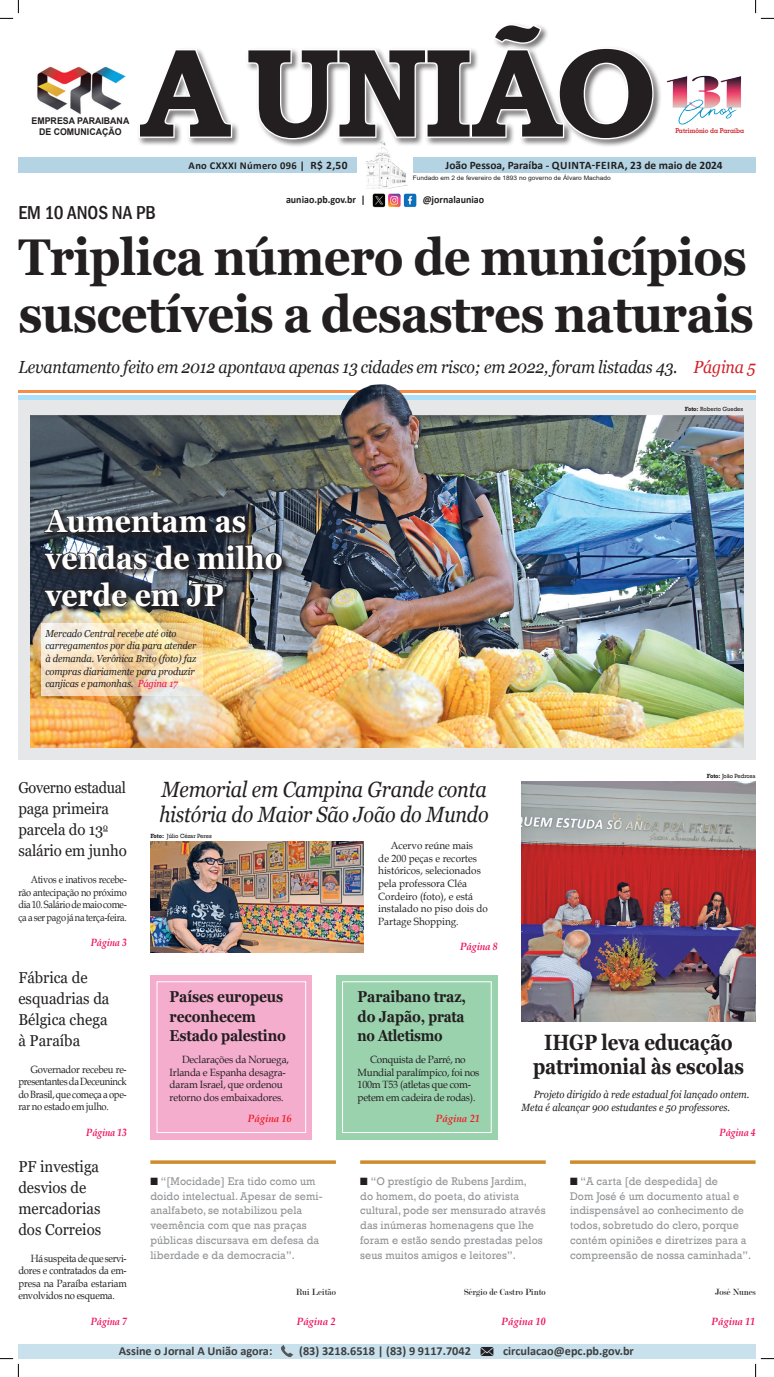
<style>
.page{position:relative;width:774px;height:1377px;background:#fff}
.page>*{position:absolute;margin:0;border:0;box-sizing:border-box;transform-origin:0 0}
.t1{font:700 126.35px "Bookman Old Style";letter-spacing:-.04em;color:#231f20}
.t2{font:700 51.62px/57.8px "Georgia";letter-spacing:-.015em;color:#231f20;scale:.91 1}
.t3{font:700 31.5px "Georgia";color:#fff;scale:.9 1}
.t4{font:italic 22.05px/24.5px "Georgia";letter-spacing:-.01em;color:#231f20;scale:.9 1}
.t5{font:700 22.05px "Georgia";letter-spacing:-.01em;color:#231f20;scale:.85 1}
.t6{font:500 condensed 19.25px "Franklin Gothic";color:#231f20}
.t7{font:italic 17.5px "Georgia";letter-spacing:-.01em;color:#231f20;scale:.91 1}
.t8{font:15.75px/21px "Georgia";color:#231f20;scale:.95 1}
.t9{font:700 15.75px/19.2px "Georgia";letter-spacing:-.01em;color:#231f20;scale:.88 1}
.t10{font:15.75px/21px "Georgia";color:#231f20;scale:.92 1}
.t11{font:700 12.25px "Calibri";color:#3e3e3f}
.t12{font:11.38px/14.9px "Rockwell";letter-spacing:.01em;color:#939598;scale:.94 1}
.t13{font:700 11.38px "Calibri";color:#231f20}
.t14{font:10.5px/12.6px "Book Antiqua";letter-spacing:-.015em;color:#231f20;scale:.95 1}
.t15{font:10.5px/12.6px "Book Antiqua";letter-spacing:-.015em;color:#231f20;text-align:justify;scale:.9 1}
.t16{font:10.5px/12.6px "Book Antiqua";letter-spacing:-.015em;color:#231f20;scale:.94 1}
.t17{font:10.5px/12.6px "Book Antiqua";letter-spacing:-.015em;color:#231f20;text-align:justify;scale:.88 1}
.t18{font:italic 10.5px/12.6px "Georgia";color:#231f20;scale:.9 1}
.t19{font:700 10.5px "Calibri";color:#231f20;scale:.95 1}
.t20{font:italic 700 10.5px "Book Antiqua";letter-spacing:-.01em;color:#ee1059;scale:.95 1}
.t21{font:italic 700 10.5px "Book Antiqua";letter-spacing:-.01em;color:#ee1059;scale:.9 1}
.t22{font:700 10.5px "Calibri";letter-spacing:.03em;color:#231f20}
.t23{font:italic 700 10.5px "Book Antiqua";color:#ee1d23;scale:.95 1}
.t24{font:italic 10.06px/12.6px "Georgia";letter-spacing:-.01em;color:#231f20;scale:.93 1}
.t25{font:9.62px "Modern";color:#231f20;scale:.95 1}
.Legenda{font:700 9.28px "Arial";color:#231f20;scale:.95 1}
.Legenda-2{font:700 6.83px "Geometric Slab 703 BT";color:#d1232a;scale:.95 1}
.t26{font:6.21px "Rockwell";letter-spacing:-.01em;color:#231f20;scale:.95 1}
.LEGENDA{font:6.12px "Arial";color:#231f20;scale:1.07 1}
.t27{font:6.12px "Rockwell";letter-spacing:-.01em;color:#231f20;scale:.95 1}
.s1{font-size:11.38px}
.s2{color:#d1232a}
.s3{font-weight:700}
.s4{color:#ee1059}
.s5{font-family:"Dixieland Normal";font-size:10.5px;color:#231f20}
</style>
<div class="page">
<div style="left:133px;top:19px;width:526px;height:126px;background:#fff;opacity:.75"></div>
<svg style="left:137px;top:47px;width:96px;height:92px"></svg>
<svg style="left:246px;top:22px;width:408px;height:119px"></svg>
<div style="left:18px;top:157px;width:737px;height:16px;background:#b4d4e4"></div>
<div style="left:357px;top:156px;width:55px;height:19px;background:#fff"></div>
<img style="left:366px;top:142px;width:41px;height:46px">
<img style="left:37px;top:55px;width:105px;height:61px">
<img style="left:372px;top:193px;width:45px;height:15px">
<div style="left:18px;top:1343px;width:737px;height:15px;background:#c9e1ec"></div>
<svg style="left:281px;top:1345px;width:12px;height:12px"></svg>
<img style="left:474px;top:1343px;width:25px;height:13px">
<img style="left:666px;top:75px;width:76px;height:50px">
<img style="left:150px;top:841px;width:213px;height:111px">
<img style="left:521px;top:781px;width:234px;height:240px">
<div style="left:150px;top:975px;width:162px;height:164px;background:#f5adce"></div>
<div style="left:156px;top:981px;width:150px;height:151px;border:1px solid #fff"></div>
<div style="left:336px;top:975px;width:161px;height:163px;background:#9ad2ae"></div>
<div style="left:342px;top:981px;width:149px;height:151px;border:1px solid #fff"></div>
<hr style="left:150px;top:1160px;width:186px;height:3px;background:#ce8c2b">
<hr style="left:570px;top:1160px;width:185px;height:3px;background:#ce8c2b">
<hr style="left:360px;top:1160px;width:185px;height:3px;background:#ce8c2b">
<div style="left:18px;top:397px;width:737px;height:362px;background:#e6e7e9"></div>
<hr style="left:18px;top:395px;width:737px;height:4px;background:#aae0f9">
<hr style="left:18px;top:390px;width:737px;height:3px;background:#f68c45">
<img style="left:31px;top:384px;width:712px;height:363px">
<img style="left:43px;top:508px;width:248px;height:107px">
<svg style="left:43px;top:508px;width:204px;height:26px;background:#2f3239"></svg>
<svg style="left:44px;top:543px;width:104px;height:28px;background:#42474f"></svg>
<svg style="left:154px;top:543px;width:129px;height:27px;background:#32353c"></svg>
<svg style="left:44px;top:580px;width:181px;height:27px;background:#34383f"></svg>
<svg style="left:41px;top:623px;width:161px;height:73px;background:#f4deba"></svg>
<svg style="left:0;top:0;width:19px;height:19px"></svg>
<svg style="left:0;top:1358px;width:19px;height:18px"></svg>
<svg style="left:755px;top:0;width:18px;height:19px"></svg>
<svg style="left:754px;top:1357px;width:19px;height:19px"></svg>
<p class="Legenda" style="left:32px;top:114px;width:104px">EMPRESA PARAIBANA</p>
<p class="Legenda" style="left:39px;top:125px;width:88px">DE COMUNICAÇÃO</p>
<p class="t1" style="left:140px;top:2px;width:518px">A UNIÃO</p>
<p class="Legenda-2" style="left:675px;top:126px;width:74px">Patrimônio da Paraíba</p>
<p class="t22" style="left:189px;top:158px;width:160px">Ano CXXXI Número 096 | <span class="s1">R$ 2,50</span></p>
<p class="t13" style="left:445px;top:157px;width:278px">João Pessoa, Paraíba - QUINTA-FEIRA, 23 de maio de 2024</p>
<p class="LEGENDA" style="left:412px;top:173px;width:187px">Fundado em 2 de fevereiro de 1893 no governo de Álvaro Machado</p>
<p class="t6" style="left:18px;top:200px;width:139px">EM 10 ANOS NA PB</p>
<p class="t19" style="left:286px;top:192px;width:85px">auniao.pb.gov.br |</p>
<p class="t19" style="left:422px;top:192px;width:66px">@jornalauniao</p>
<p class="t2" style="left:18px;top:228px;width:809px">Triplica número de municípios suscetíveis a desastres naturais</p>
<p class="t7" style="left:18px;top:356px;width:811px">Levantamento feito em 2012 apontava apenas 13 cidades em risco; em 2022, foram listadas 43. <span class="s2">Página 5</span></p>
<p class="t27" style="left:684px;top:406px;width:63px"><span class="s3">Foto:</span> Roberto Guedes</p>
<p class="t3" style="left:45px;top:501px;width:225px">Aumentam as</p>
<p class="t3" style="left:45px;top:537px;width:265px">vendas de milho</p>
<p class="t3" style="left:45px;top:574px;width:200px">verde em JP</p>
<p class="t24" style="left:45px;top:627px;width:164px">Mercado Central recebe até oito carregamentos por dia para atender à demanda. Verônica Brito (foto) faz compras diariamente para produzir canjicas e pamonhas. <span class="s4">Página 17</span></p>
<p class="t10" style="left:18px;top:777px;width:119px">Governo estadual paga primeira parcela do 13<sup>o </sup>salário em junho</p>
<p class="t17" style="left:18px;top:872px;width:125px;text-indent:12px">Ativos e inativos recebe&shy;rão antecipação no próximo dia 10. Salário de maio come&shy;ça a ser pago já na terça-feira.</p>
<p class="t21" style="left:91px;top:935px;width:41px">Página 3</p>
<p class="t8" style="left:18px;top:967px;width:97px">Fábrica de esquadrias da<br>Bélgica chega</p>
<p class="t8" style="left:18px;top:1030px;width:67px">à Paraíba</p>
<p class="t15" style="left:18px;top:1062px;width:122px;text-indent:12px">Governador recebeu re&shy;presentantes da Deceuninck do Brasil, que começa a ope&shy;rar no estado em julho.</p>
<p class="t21" style="left:86px;top:1124px;width:47px">Página 13</p>
<p class="t4" style="left:159px;top:777px;width:367px">Memorial em Campina Grande conta história do Maior São João do Mundo</p>
<p class="t26" style="left:150px;top:832px;width:66px"><span class="s3">Foto:</span> Júlio Cézar Peres</p>
<p class="t16" style="left:378px;top:838px;width:118px;text-indent:12px">Acervo reúne mais<br>de 200 peças e recortes históricos, selecionados pela professora Cléa<br>Cordeiro (foto), e está instalado no piso dois do<br>Partage Shopping.</p>
<p class="t20" style="left:460px;top:939px;width:41px">Página 8</p>
<p class="t9" style="left:169px;top:987px;width:130px">Países europeus reconhecem</p>
<p class="t9" style="left:169px;top:1025px;width:134px">Estado palestino</p>
<p class="t14" style="left:169px;top:1052px;width:127px;text-indent:12px">Declarações da Noruega,<br>Irlanda e Espanha desagra&shy;daram Israel, que ordenou retorno dos embaixadores.</p>
<p class="t23" style="left:248px;top:1111px;width:48px">Página 16</p>
<p class="t9" style="left:357px;top:987px;width:125px;text-align:justify">Paraibano traz, do Japão, prata no Atletismo</p>
<p class="t14" style="left:357px;top:1052px;width:130px;text-indent:12px">Conquista de Parré, no<br>Mundial paralímpico, foi nos<br>100m T53 (atletas que com&shy;petem em cadeira de rodas).</p>
<p class="t23" style="left:436px;top:1111px;width:48px">Página 21</p>
<p class="t27" style="left:706px;top:772px;width:53px"><span class="s3">Foto:</span> João Pedrosa</p>
<p class="t5" style="left:544px;top:1027px;width:223px">IHGP leva educação</p>
<p class="t5" style="left:533px;top:1052px;width:249px">patrimonial às escolas</p>
<p class="t18" style="left:521px;top:1088px;width:255px;text-indent:12px">Projeto dirigido à rede estadual foi lançado ontem.<br>Meta é alcançar 900 estudantes e 50 professores.</p>
<p class="t21" style="left:719px;top:1125px;width:41px">Página 4</p>
<p class="t8" style="left:18px;top:1156px;width:89px">PF investiga desvios de mercadorias dos Correios</p>
<p class="t15" style="left:18px;top:1251px;width:122px;text-indent:12px">Há suspeita de que servi&shy;dores e contratados da em&shy;presa na Paraíba estariam envolvidos no esquema.</p>
<p class="t21" style="left:91px;top:1313px;width:41px">Página 7</p>
<p class="t12" style="left:150px;top:1173px;width:184px"><span class="s5">N</span> “[Mocidade] Era tido como um doido intelectual. Apesar de semi&shy;analfabeto, se notabilizou pela veemência com que nas praças públicas discursava em defesa da liberdade e da democracia”.</p>
<p class="t25" style="left:295px;top:1286px;width:44px">Rui Leitão</p>
<p class="t20" style="left:297px;top:1313px;width:43px">Página 2</p>
<p class="t12" style="left:360px;top:1173px;width:199px"><span class="s5">N</span> “O prestígio de Rubens Jardim,<br>do homem, do poeta, do ativista cultural, pode ser mensurado através das inúmeras homenagens que lhe foram e estão sendo prestadas pelos seus muitos amigos e leitores”.</p>
<p class="t25" style="left:464px;top:1286px;width:87px">Sérgio de Castro Pinto</p>
<p class="t20" style="left:501px;top:1313px;width:48px">Página 10</p>
<p class="t12" style="left:570px;top:1173px;width:194px"><span class="s5">N</span> “A carta [de despedida] de<br>Dom José é um documento atual e indispensável ao conhecimento de todos, sobretudo do clero, porque contém opiniões e diretrizes para a compreensão de nossa caminhada”.</p>
<p class="t25" style="left:715px;top:1286px;width:44px">José Nunes</p>
<p class="t20" style="left:711px;top:1313px;width:48px">Página 11</p>
<p class="t11" style="left:119px;top:1341px;width:155px">Assine o Jornal A União agora:</p>
<p class="t11" style="left:299px;top:1341px;width:173px">(83) 3218.6518 | (83) 9 9117.7042</p>
<p class="t11" style="left:503px;top:1341px;width:132px">circulacao@epc.pb.gov.br</p>
</div>
